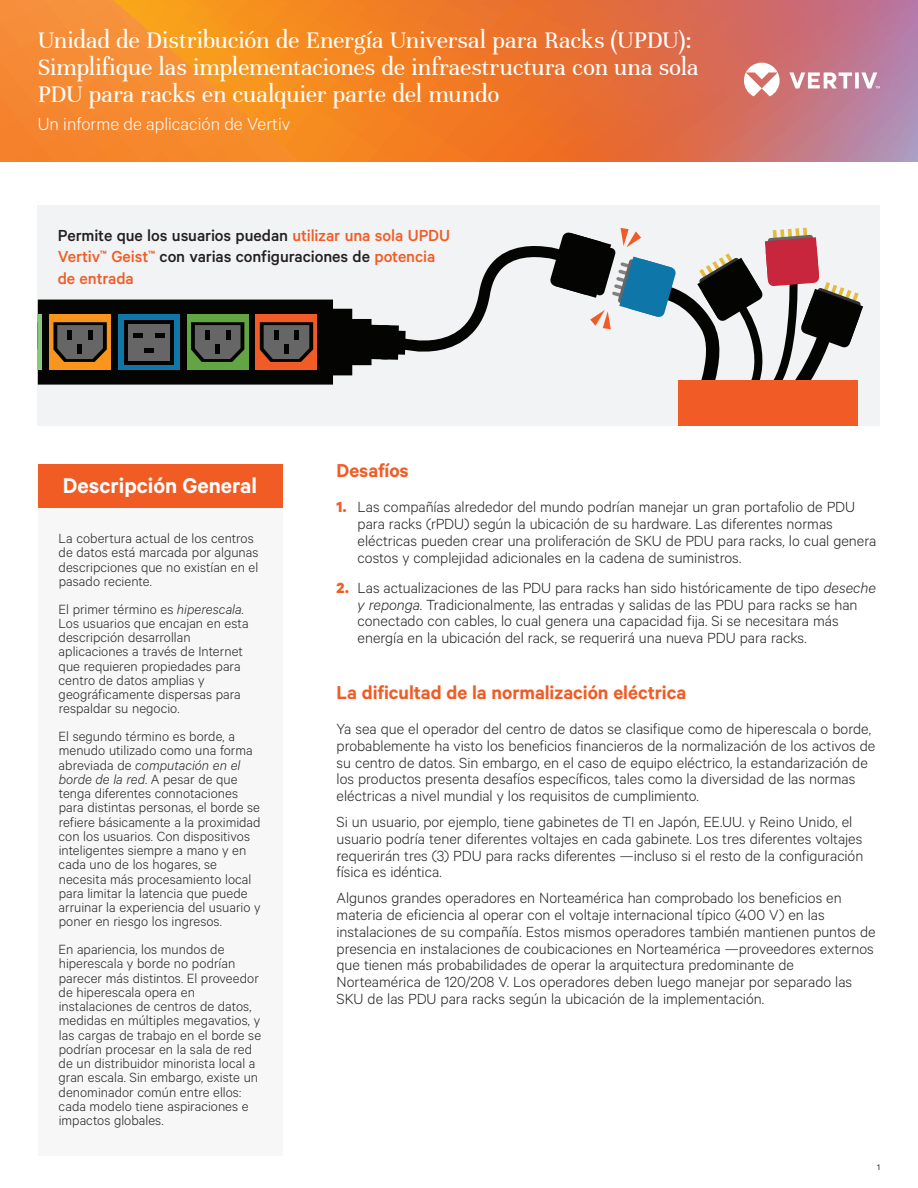
<style>
.page{position:relative;width:918px;height:1188px;background:#fff}
.page>*{position:absolute;margin:0;border:0;box-sizing:border-box;transform-origin:0 0}
.t1{font:25.5px/27px "Unna";letter-spacing:-.01em;color:#fff}
.t2{font:600 24px "Calibre";color:#fff}
.t3{font:600 21px "Calibre";letter-spacing:-.005em;color:#f15b24}
.t4{font:300 19.5px "Calibre";color:#fff}
.t5{font:500 18px/21.6px "Calibre";letter-spacing:-.005em;color:#231f20}
.t6{font:300 16.5px/16.8px "Calibre";color:#231f20}
.t7{font:300 15px/14.2px "Calibre";color:#231f20}
.t8{font:9px "Calibre";color:#231f20}
.s1{color:#f15b24}
.s2{font-style:italic}
.s3{font-weight:700;color:#f15b24}
</style>
<div class="page">
<svg style="left:0;top:0;width:918px;height:162px;background:#e77e3d"></svg>
<svg style="left:744px;top:63px;width:136px;height:33px"></svg>
<div style="left:38px;top:205px;width:842px;height:221px;background:#f2f3f4"></div>
<svg style="left:38px;top:227px;width:825px;height:199px"></svg>
<div style="left:679px;top:380px;width:179px;height:46px;background:#f15b25"></div>
<div style="left:38px;top:508px;width:245px;height:648px;background:#f7f7f8"></div>
<div style="left:38px;top:464px;width:245px;height:44px;background:#f15b24"></div>
<h1 class="t1" style="left:38px;top:27px;width:662px">Unidad de Distribución de Energía Universal para Racks (UPDU):<br>Simplifique las implementaciones de infraestructura con una sola<br>PDU para racks en cualquier parte del mundo</h1>
<p class="t4" style="left:38px;top:113px;width:254px">Un informe de aplicación de Vertiv</p>
<p class="t5" style="left:58px;top:224px;width:394px">Permite que los usuarios puedan <span class="s1">utilizar una sola UPDU<br>Vertiv</span><sup>™</sup> <span class="s1">Geist</span><sup>™</sup> con varias configuraciones de <span class="s1">potencia de entrada</span></p>
<h2 class="t2" style="left:63px;top:472px;width:196px">Descripción General</h2>
<p class="t7" style="left:59px;top:531px;width:201px">La cobertura actual de los centros de datos está marcada por algunas descripciones que no existían en el pasado reciente.</p>
<p class="t7" style="left:59px;top:601px;width:192px">El primer término es <span class="s2">hiperescala</span>.<br>Los usuarios que encajan en esta descripción desarrollan aplicaciones a través de Internet que requieren propiedades para centro de datos amplias y geográficamente dispersas para respaldar su negocio.</p>
<p class="t7" style="left:59px;top:729px;width:204px">El segundo término es borde, a menudo utilizado como una forma abreviada de <span class="s2">computación en el borde de la red</span>. A pesar de que tenga diferentes connotaciones para distintas personas, el borde se refiere básicamente a la proximidad con los usuarios. Con dispositivos inteligentes siempre a mano y en cada uno de los hogares, se necesita más procesamiento local para limitar la latencia que puede arruinar la experiencia del usuario y poner en riesgo los ingresos.</p>
<p class="t7" style="left:59px;top:942px;width:204px">En apariencia, los mundos de hiperescala y borde no podrían parecer más distintos. El proveedor de hiperescala opera en instalaciones de centros de datos, medidas en múltiples megavatios, y las cargas de trabajo en el borde se podrían procesar en la sala de red de un distribuidor minorista local a gran escala. Sin embargo, existe un denominador común entre ellos: cada modelo tiene aspiraciones e impactos globales.</p>
<p class="t3" style="left:337px;top:458px;width:74px">Desafíos</p>
<p class="t6" style="left:358px;top:498px;width:520px;text-indent:-21px"><span class="s3">1.</span> Las compañías alrededor del mundo podrían manejar un gran portafolio de PDU para racks (rPDU) según la ubicación de su hardware. Las diferentes normas eléctricas pueden crear una proliferación de SKU de PDU para racks, lo cual genera costos y complejidad adicionales en la cadena de suministros.</p>
<p class="t6" style="left:358px;top:579px;width:520px;text-indent:-21px"><span class="s3">2.</span> Las actualizaciones de las PDU para racks han sido históricamente de tipo <span class="s2">deseche y reponga</span>. Tradicionalmente, las entradas y salidas de las PDU para racks se han conectado con cables, lo cual genera una capacidad fija. Si se necesitara más energía en la ubicación del rack, se requerirá una nueva PDU para racks.</p>
<p class="t3" style="left:337px;top:680px;width:351px">La dificultad de la normalización eléctrica</p>
<p class="t6" style="left:337px;top:720px;width:540px">Ya sea que el operador del centro de datos se clasifique como de hiperescala o borde, probablemente ha visto los beneficios financieros de la normalización de los activos de su centro de datos. Sin embargo, en el caso de equipo eléctrico, la estandarización de los productos presenta desafíos específicos, tales como la diversidad de las normas eléctricas a nivel mundial y los requisitos de cumplimiento.</p>
<p class="t6" style="left:337px;top:813px;width:528px">Si un usuario, por ejemplo, tiene gabinetes de TI en Japón, EE.UU. y Reino Unido, el usuario podría tener diferentes voltajes en cada gabinete. Los tres diferentes voltajes requerirán tres (3) PDU para racks diferentes —incluso si el resto de la configuración física es idéntica.</p>
<p class="t6" style="left:337px;top:889px;width:541px">Algunos grandes operadores en Norteamérica han comprobado los beneficios en materia de eficiencia al operar con el voltaje internacional típico (400 V) en las instalaciones de su compañía. Estos mismos operadores también mantienen puntos de presencia en instalaciones de coubicaciones en Norteamérica —proveedores externos que tienen más probabilidades de operar la arquitectura predominante de Norteamérica de 120/208 V. Los operadores deben luego manejar por separado las SKU de las PDU para racks según la ubicación de la implementación.</p>
<p class="t8" style="left:877px;top:1162px;width:4px">1</p>
</div>
